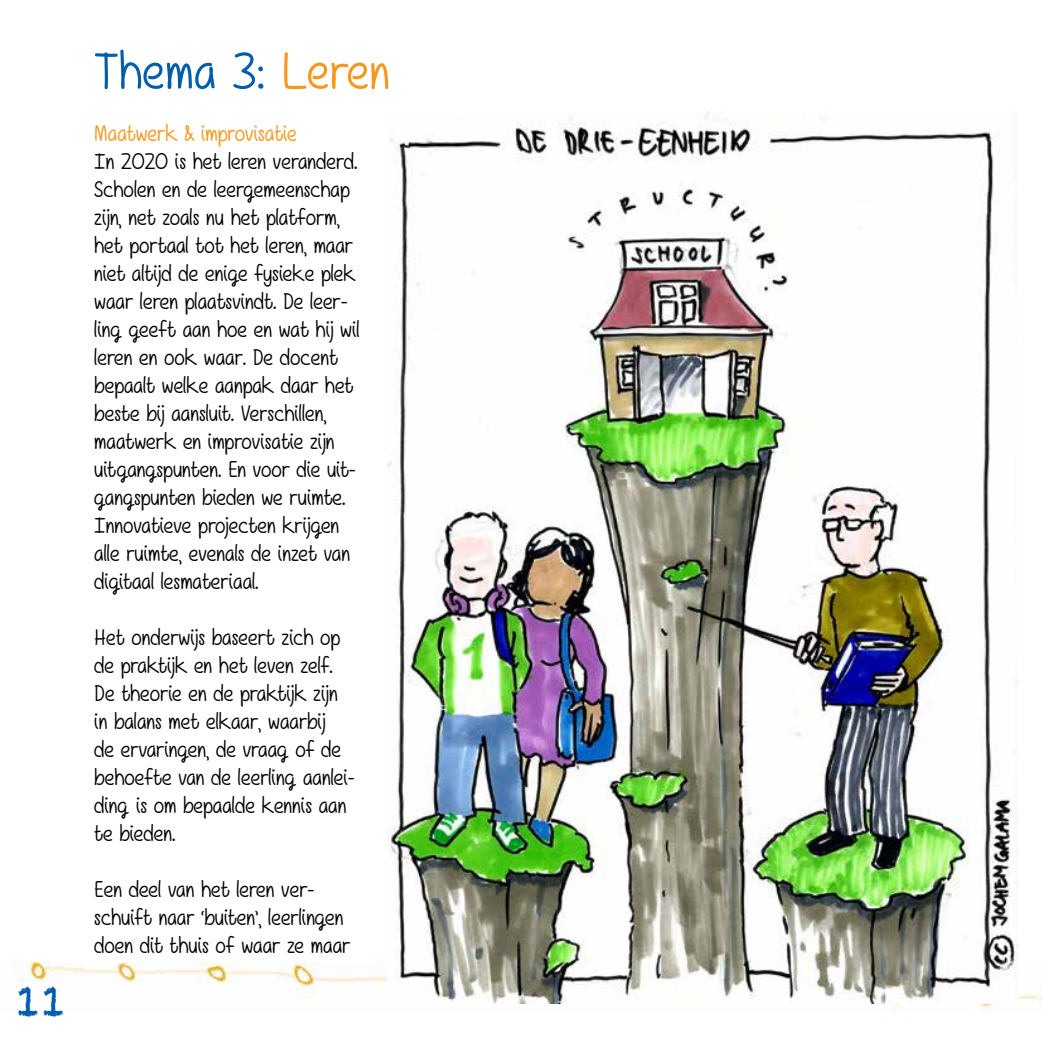
<style>
.page{position:relative;width:1042px;height:1042px;background:#fff}
.page>*{position:absolute;margin:0;border:0;box-sizing:border-box;transform-origin:0 0}
.t1{font:52.5px "Girls Have Many Secrets";letter-spacing:.01em;color:#005daa}
.t2{font:42px "Chalkduster";color:#005daa}
.t3{font:22.75px/28px "Girls Have Many Secrets";color:#000}
.t4{font:22.75px "Girls Have Many Secrets";color:#f8971d}
.s1{color:#f8971d}
</style>
<div class="page">
<img style="left:18px;top:963px;width:1020px;height:49px">
<img style="left:387px;top:112px;width:630px;height:891px">
<img style="left:1038px;top:994px;width:4px;height:6px">
<h2 class="t2" style="left:16px;top:977px;width:52px">11</h2>
<h1 class="t1" style="left:94px;top:41px;width:297px">Thema 3: <span class="s1">Leren</span></h1>
<p class="t4" style="left:94px;top:120px;width:204px">Maatwerk &amp; improvisatie</p>
<p class="t3" style="left:94px;top:148px;width:267px">In 2020 is het leren veranderd.<br>Scholen en de leergemeenschap zijn, net zoals nu het platform, het portaal tot het leren, maar niet altijd de enige fysieke plek waar leren plaatsvindt. De leer&shy;ling geeft aan hoe en wat hij wil leren en ook waar. De docent bepaalt welke aanpak daar het beste bij aansluit. Verschillen, maatwerk en improvisatie zijn uitgangspunten. En voor die uit&shy;gangspunten bieden we ruimte.<br>Innovatieve projecten krijgen alle ruimte, evenals de inzet van digitaal lesmateriaal.</p>
<p class="t3" style="left:94px;top:624px;width:262px">Het onderwijs baseert zich op de praktijk en het leven zelf.<br>De theorie en de praktijk zijn in balans met elkaar, waarbij<br>de ervaringen, de vraag of de behoefte van de leerling aanlei&shy;ding is om bepaalde kennis aan te bieden.</p>
<p class="t3" style="left:94px;top:876px;width:258px">Een deel van het leren ver&shy;schuift naar ‘buiten’, leerlingen doen dit thuis of waar ze maar</p>
</div>
